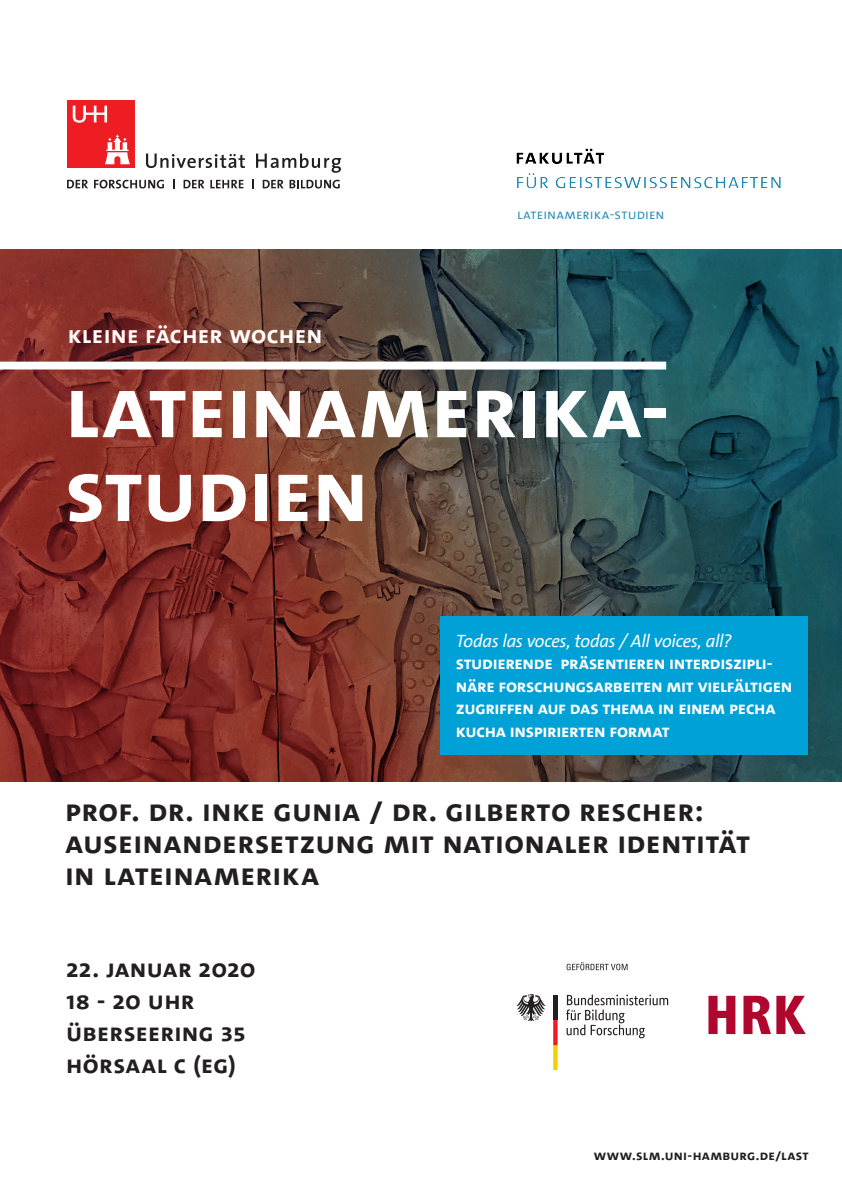
<style>
.page{position:relative;width:842px;height:1191px;background:#fff}
.page>*{position:absolute;margin:0;border:0;box-sizing:border-box;transform-origin:0 0}
.t1{font:88.8px/83.8px "The Sans UHH Bold Caps";letter-spacing:-.01em;color:#fff}
.t2{font:32px/32px "The Sans UHH Bold Caps";letter-spacing:.01em;color:#231f20}
.t3{font:26px/32px "The Sans UHH Bold Caps";letter-spacing:.01em;color:#231f20}
.t4{font:24.9px "The Sans UHH Bold Caps";letter-spacing:.01em;color:#fff}
.t5{font:18.1px/22.6px "The Sans UHH Bold Caps";letter-spacing:-.02em;color:#fff}
.t6{font:italic 18.1px "The Sans UHH";letter-spacing:-.02em;color:#fff}
.t7{font:14.2px "The Sans UHH Bold Caps";letter-spacing:.015em;color:#231f20}
.t8{font:14.2px "The Sans UHH Semi Light Caps";letter-spacing:.005em;color:#1e87b6}
</style>
<div class="page">
<svg style="left:146px;top:153px;width:99px;height:15px"></svg>
<svg style="left:256px;top:153px;width:85px;height:20px"></svg>
<div style="left:67px;top:101px;width:67px;height:67px;background:#ee1d23"></div>
<svg style="left:105px;top:135px;width:25px;height:29px"></svg>
<svg style="left:73px;top:106px;width:34px;height:17px"></svg>
<svg style="left:67px;top:180px;width:21px;height:8px"></svg>
<svg style="left:94px;top:180px;width:70px;height:8px"></svg>
<svg style="left:184px;top:180px;width:20px;height:8px"></svg>
<svg style="left:210px;top:180px;width:33px;height:8px"></svg>
<svg style="left:263px;top:180px;width:21px;height:8px"></svg>
<svg style="left:290px;top:180px;width:50px;height:8px"></svg>
<img style="left:516px;top:148px;width:265px;height:41px">
<svg style="left:566px;top:994px;width:102px;height:44px"></svg>
<svg style="left:553px;top:1020px;width:5px;height:50px"></svg>
<svg style="left:516px;top:994px;width:30px;height:27px"></svg>
<div style="left:553px;top:995px;width:5px;height:25px;background:#231f20"></div>
<svg style="left:567px;top:962px;width:60px;height:8px"></svg>
<svg style="left:708px;top:995px;width:27px;height:39px"></svg>
<svg style="left:743px;top:995px;width:63px;height:39px"></svg>
<img style="left:0;top:249px;width:842px;height:532px">
<div style="left:440px;top:616px;width:368px;height:138px;background:#00a1d7"></div>
<h3 class="t4" style="left:68px;top:318px;width:256px">kleine Fächer wochen</h3>
<p class="t8" style="left:517px;top:205px;width:149px">Lateinamerika-studien</p>
<h1 class="t1" style="left:65px;top:366px;width:607px">Lateinamerika&shy;studien</h1>
<p class="t6" style="left:456px;top:629px;width:277px">Todas las voces, todas / All voices, all?</p>
<p class="t5" style="left:456px;top:652px;width:338px">Studierende präsentieren interdiszipli&shy;näre Forschungsarbeiten mit vielfältigen Zugriffen auf das Thema in einem Pecha Kucha inspirierten Format</p>
<h2 class="t2" style="left:65px;top:794px;width:686px">Prof. Dr. Inke Gunia / Dr. Gilberto Rescher:<br>Auseinandersetzung mit nationaler Identität in Lateinamerika</h2>
<h3 class="t3" style="left:66px;top:952px;width:191px">22. Januar 2020<br>18 - 20 Uhr<br>Überseering 35<br>Hörsaal C (EG)</h3>
<p class="t7" style="left:594px;top:1146px;width:216px">www.slm.uni-hamburg.de/last</p>
</div>
